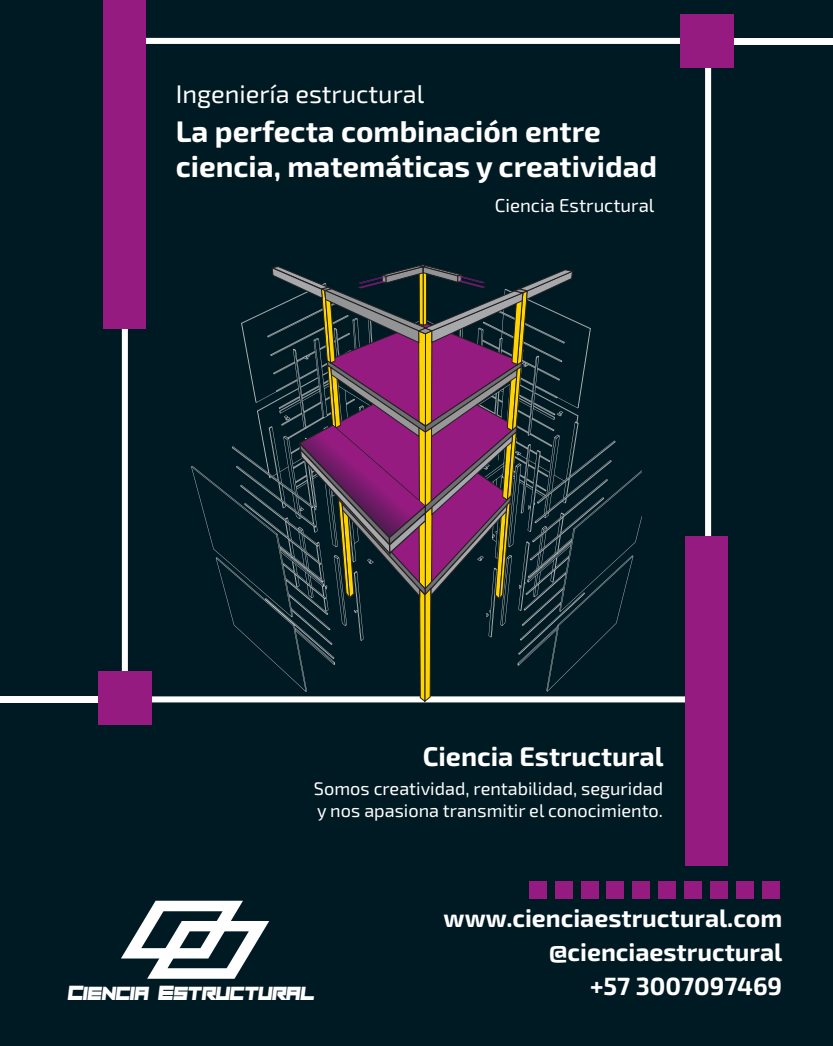
<style>
.page{position:relative;width:833px;height:1046px;background:#fff}
.page>*{position:absolute;margin:0;border:0;box-sizing:border-box;transform-origin:0 0}
.t1{font:700 29.75px/35.6px "Exo 2";color:#fff}
.t2{font:700 27px "Exo 2";color:#fff}
.t3{font:25.5px "Exo 2";color:#fff}
.t4{font:700 25px/33.9px "Exo 2";color:#fff;text-align:right}
.t5{font:19.25px "Play Pretend";color:#fff}
.t6{font:18.75px "Exo 2";color:#fff}
.t7{font:18.25px/21.9px "Exo 2";color:#fff}
.s1{font-size:20.75px}
</style>
<div class="page">
<div style="left:0;top:0;width:833px;height:1045px;background:#001a24"></div>
<div style="left:762px;top:880px;width:18px;height:18px;background:#951b81"></div>
<div style="left:736px;top:880px;width:18px;height:18px;background:#951b81"></div>
<div style="left:710px;top:880px;width:18px;height:18px;background:#951b81"></div>
<div style="left:684px;top:880px;width:18px;height:18px;background:#951b81"></div>
<div style="left:658px;top:880px;width:18px;height:18px;background:#951b81"></div>
<div style="left:632px;top:880px;width:18px;height:18px;background:#951b81"></div>
<div style="left:606px;top:880px;width:18px;height:18px;background:#951b81"></div>
<div style="left:580px;top:880px;width:18px;height:18px;background:#951b81"></div>
<div style="left:555px;top:880px;width:17px;height:18px;background:#951b81"></div>
<div style="left:529px;top:880px;width:17px;height:18px;background:#951b81"></div>
<svg style="left:121px;top:900px;width:148px;height:78px"></svg>
<svg style="left:122px;top:38px;width:589px;height:664px"></svg>
<div style="left:103px;top:0;width:43px;height:328px;background:#951b81"></div>
<div style="left:685px;top:536px;width:43px;height:329px;background:#951b81"></div>
<div style="left:0;top:695px;width:122px;height:7px;background:#fff"></div>
<div style="left:711px;top:38px;width:122px;height:7px;background:#fff"></div>
<div style="left:98px;top:671px;width:53px;height:54px;background:#951b81"></div>
<div style="left:680px;top:14px;width:54px;height:54px;background:#951b81"></div>
<svg style="left:191px;top:264px;width:451px;height:439px"></svg>
<h3 class="t3" style="left:176px;top:79px;width:250px">Ingeniería estructural</h3>
<h1 class="t1" style="left:176px;top:114px;width:483px">La perfecta combinación entre ciencia, matemáticas y creatividad</h1>
<p class="t6" style="left:495px;top:195px;width:161px">Ciencia Estructural</p>
<h2 class="t2" style="left:423px;top:740px;width:242px">Ciencia Estructural</h2>
<p class="t7" style="left:314px;top:778px;width:350px">Somos creatividad, rentabilidad, seguridad y nos apasiona transmitir el conocimiento.</p>
<p class="t5" style="left:68px;top:984px;width:248px"><span class="s1">C</span>IENCIA <span class="s1">E</span>STRUCTURAL</p>
<h3 class="t4" style="left:443px;top:901px;width:340px">www.cienciaestructural.com</h3>
<h3 class="t4" style="left:549px;top:935px;width:235px">@cienciaestructural +57 3007097469</h3>
</div>
